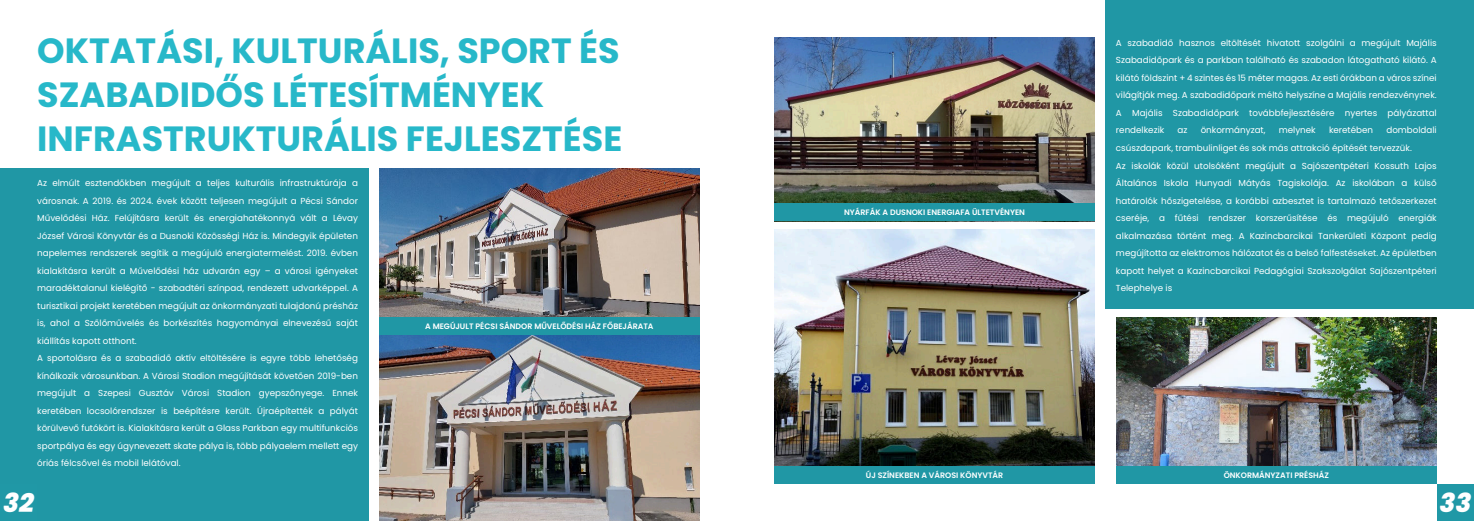
<style>
.page{position:relative;width:1474px;height:521px;background:#fff}
.page>*{position:absolute;margin:0;border:0;box-sizing:border-box;transform-origin:0 0}
.t1{font:700 35px/43.8px "Poppins";color:#27b8c9}
.t2{font:italic 800 26.25px "Poppins";color:#fff}
.t3{font:8.75px/17.5px "Poppins";color:#fff}
.t4{font:600 7.88px "Poppins";color:#fff}
</style>
<div class="page">
<div style="left:0;top:168px;width:368px;height:353px;background:#2097a5"></div>
<div style="left:1105px;top:0;width:368px;height:308px;background:#2097a5"></div>
<div style="left:1436px;top:484px;width:37px;height:37px;background:#2098a6"></div>
<img style="left:379px;top:168px;width:320px;height:149px">
<img style="left:379px;top:335px;width:320px;height:186px">
<img style="left:774px;top:37px;width:320px;height:166px">
<div style="left:379px;top:317px;width:320px;height:18px;background:#2097a5"></div>
<div style="left:774px;top:203px;width:320px;height:18px;background:#2097a5"></div>
<img style="left:774px;top:230px;width:320px;height:236px">
<div style="left:774px;top:466px;width:320px;height:18px;background:#2097a5"></div>
<img style="left:1116px;top:317px;width:320px;height:149px">
<div style="left:1115px;top:466px;width:321px;height:18px;background:#2097a5"></div>
<h1 class="t1" style="left:37px;top:30px;width:586px">OKTATÁSI, KULTURÁLIS, SPORT ÉS<br>SZABADIDŐS LÉTESÍTMÉNYEK<br>INFRASTRUKTURÁLIS FEJLESZTÉSE</h1>
<p class="t3" style="left:37px;top:174px;width:322px">Az elmúlt esztendőkben megújult a teljes kulturális infrastruktúrája a városnak. A 2019. és 2024. évek között teljesen megújult a Pécsi Sándor Művelődési Ház. Felújításra került és energiahatékonnyá vált a Lévay József Városi Könyvtár és a Dusnoki Közösségi Ház is. Mindegyik épületen napelemes rendszerek segítik a megújuló energiatermelést. 2019. évben kialakításra került a Művelődési ház udvarán egy – a városi igényeket maradéktalanul kielégítő - szabadtéri színpad, rendezett udvarképpel. A turisztikai projekt keretében megújult az önkormányzati tulajdonú présház is, ahol a Szőlőművelés és borkészítés hagyományai elnevezésű saját kiállítás kapott otthont.<br>A sportolásra és a szabadidő aktív eltöltésére is egyre több lehetőség kínálkozik városunkban. A Városi Stadion megújítását követően 2019-ben megújult a Szepesi Gusztáv Városi Stadion gyepszőnyege. Ennek keretében locsolórendszer is beépítésre került. Újraépítették a pályát körülvevő futókört is. Kialakításra került a Glass Parkban egy multifunkciós sportpálya és egy úgynevezett skate pálya is, több pályaelem mellett egy óriás félcsővel és mobil lelátóval.</p>
<p class="t4" style="left:425px;top:321px;width:230px">A MEGÚJULT PÉCSI SÁNDOR MŰVELŐDÉSI HÁZ FŐBEJÁRATA</p>
<p class="t4" style="left:844px;top:208px;width:182px">NYÁRFÁK A DUSNOKI ENERGIAFA ÜLTETVÉNYEN</p>
<p class="t3" style="left:1115px;top:34px;width:322px;text-align:justify">A szabadidő hasznos eltöltését hivatott szolgálni a megújult Majális Szabadidőpark és a parkban található és szabadon látogatható kilátó. A kilátó földszint + 4 szintes és 15 méter magas. Az esti órákban a város színei világítják meg. A szabadidőpark méltó helyszíne a Majális rendezvénynek.<br>A Majális Szabadidőpark továbbfejlesztésére nyertes pályázattal rendelkezik</p>
<p class="t3" style="left:1177px;top:122px;width:11px">az</p>
<p class="t3" style="left:1200px;top:122px;width:66px">önkormányzat,</p>
<p class="t3" style="left:1278px;top:122px;width:39px">melynek</p>
<p class="t3" style="left:1328px;top:122px;width:46px">keretében</p>
<p class="t3" style="left:1115px;top:122px;width:322px;text-indent:270px">domboldali csúszdapark, trambulinliget és sok más attrakció építését tervezzük.<br>Az iskolák közül utolsóként megújult a Sajószentpéteri Kossuth Lajos Általános Iskola Hunyadi Mátyás Tagiskolája. Az iskolában a külső határolók hőszigetelése, a korábbi azbesztet is tartalmazó tetőszerkezet cseréje, a fűtési rendszer korszerűsítése és megújuló energiák alkalmazása történt meg. A Kazincbarcikai Tankerületi Központ pedig megújította az elektromos hálózatot és a belső falfestéseket. Az épületben kapott helyet a Kazincbarcikai Pedagógiai Szakszolgálat Sajószentpéteri Telephelye is</p>
<p class="t4" style="left:865px;top:470px;width:139px">ÚJ SZÍNEKBEN A VÁROSI KÖNYVTÁR</p>
<p class="t4" style="left:1223px;top:470px;width:107px">ÖNKORMÁNYZATI PRÉSHÁZ</p>
<h2 class="t2" style="left:3px;top:488px;width:32px">32</h2>
<h2 class="t2" style="left:1439px;top:488px;width:34px">33</h2>
</div>
